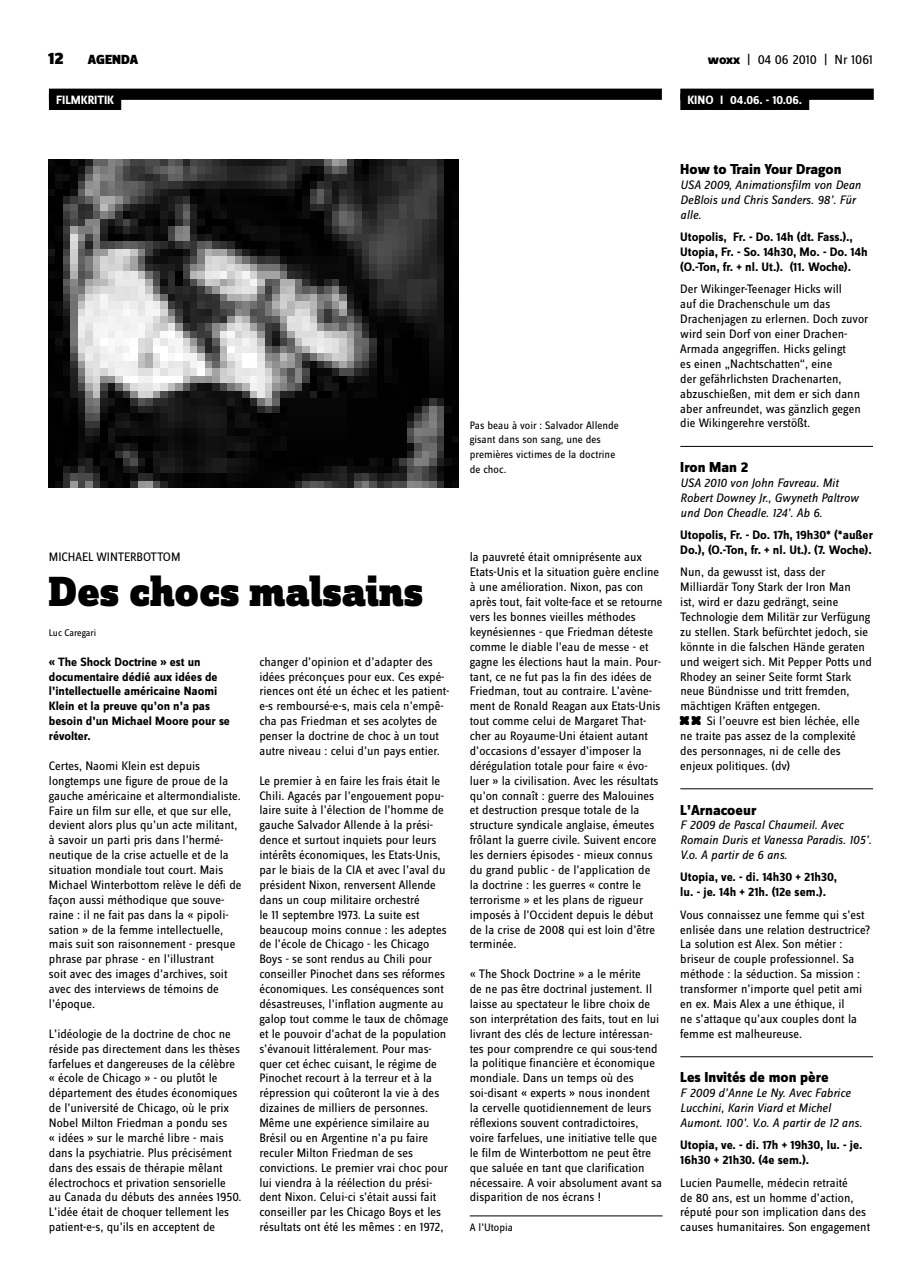
<style>
.page{position:relative;width:922px;height:1276px;background:#fff}
.page>*{position:absolute;margin:0;border:0;box-sizing:border-box;transform-origin:0 0}
.t1{font:900 43.75px "Zine Slab Dis";letter-spacing:-.005em;color:#000}
.t2{font:32.5px "woxx";color:#000}
.t3{font:900 17.5px "Zine Sans Dis";color:#000}
.t4{font:800 15px "Zine Sans Dis";color:#000}
.t5{font:13.75px "Zine Sans Dis";color:#000}
.t6{font:900 13.75px "Zine Sans Dis";color:#000}
.t7{font:12.75px/14.9px "Zine Sans Dis";color:#000}
.t8{font:italic 12.75px/14.9px "Zine Sans Dis";color:#000}
.t9{font:700 12.75px/14.9px "Zine Sans Dis";color:#000}
.t10{font:700 12.5px/14.9px "Zine Sans Dis";color:#000}
.t11{font:700 12.5px "Zine Sans Dis";color:#fff}
.t12{font:11.25px/14.9px "Zine Sans Dis";color:#000}
.t13{font:10px "Zine Sans Dis";color:#000}
.s1{font-weight:800}
</style>
<div class="page">
<div style="left:49px;top:89px;width:612px;height:11px;background:#000"></div>
<div style="left:49px;top:94px;width:72px;height:16px;background:#000"></div>
<hr style="left:680px;top:446px;width:192px;height:1px;background:#000">
<hr style="left:680px;top:788px;width:192px;height:1px;background:#000">
<hr style="left:680px;top:1056px;width:192px;height:1px;background:#000">
<div style="left:680px;top:89px;width:193px;height:11px;background:#000"></div>
<div style="left:680px;top:94px;width:129px;height:16px;background:#000"></div>
<hr style="left:469px;top:1215px;width:193px;height:1px;background:#000">
<img style="left:49px;top:159px;width:409px;height:328px">
<h3 class="t3" style="left:48px;top:49px;width:17px">12</h3>
<p class="t6" style="left:88px;top:53px;width:52px">AGENDA</p>
<p class="t5" style="left:707px;top:53px;width:167px"><span class="s1">woxx</span> | 04 06 2010 | Nr 1061</p>
<p class="t11" style="left:56px;top:93px;width:60px">FILMKRITIK</p>
<p class="t11" style="left:687px;top:93px;width:116px">KINO I 04.06. - 10.06.</p>
<p class="t7" style="left:49px;top:550px;width:133px">MICHAEL WINTERBOTTOM</p>
<h1 class="t1" style="left:49px;top:568px;width:375px">Des chocs malsains</h1>
<p class="t13" style="left:49px;top:627px;width:49px">Luc Caregari</p>
<p class="t10" style="left:49px;top:655px;width:182px">« The Shock Doctrine » est un documentaire dédié aux idées de l’intellectuelle américaine Naomi<br>Klein et la preuve qu’on n’a pas besoin d’un Michael Moore pour se révolter.</p>
<p class="t7" style="left:49px;top:759px;width:194px">Certes, Naomi Klein est depuis longtemps une figure de proue de la gauche américaine et altermondialiste.<br>Faire un film sur elle, et que sur elle, devient alors plus qu’un acte militant, à savoir un parti pris dans l’hermé&shy;neutique de la crise actuelle et de la situation mondiale tout court. Mais Michael Winterbottom relève le défi de façon aussi méthodique que souve&shy;raine : il ne fait pas dans la « pipoli&shy;sation » de la femme intellectuelle, mais suit son raisonnement - presque phrase par phrase - en l’illustrant<br>soit avec des images d’archives, soit avec des interviews de témoins de l’époque.</p>
<p class="t7" style="left:49px;top:1027px;width:194px">L’idéologie de la doctrine de choc ne réside pas directement dans les thèses farfelues et dangereuses de la célèbre « école de Chicago » - ou plutôt le département des études économiques de l’université de Chicago, où le prix Nobel Milton Friedman a pondu ses<br>« idées » sur le marché libre - mais dans la psychiatrie. Plus précisément dans des essais de thérapie mêlant électrochocs et privation sensorielle<br>au Canada du débuts des années 1950.<br>L’idée était de choquer tellement les patient-e-s, qu’ils en acceptent de</p>
<p class="t7" style="left:259px;top:655px;width:191px">changer d’opinion et d’adapter des idées préconçues pour eux. Ces expé&shy;riences ont été un échec et les patient&shy;e-s remboursé-e-s, mais cela n’empê&shy;cha pas Friedman et ses acolytes de penser la doctrine de choc à un tout autre niveau : celui d’un pays entier.</p>
<p class="t7" style="left:259px;top:774px;width:190px">Le premier à en faire les frais était le Chili. Agacés par l’engouement popu&shy;laire suite à l’élection de l’homme de gauche Salvador Allende à la prési&shy;dence et surtout inquiets pour leurs intérêts économiques, les Etats-Unis, par le biais de la CIA et avec l’aval du président Nixon, renversent Allende dans un coup militaire orchestré<br>le 11 septembre 1973. La suite est beaucoup moins connue : les adeptes de l’école de Chicago - les Chicago Boys - se sont rendus au Chili pour conseiller Pinochet dans ses réformes économiques. Les conséquences sont désastreuses, l’inflation augmente au galop tout comme le taux de chômage et le pouvoir d’achat de la population s’évanouit littéralement. Pour mas&shy;quer cet échec cuisant, le régime de Pinochet recourt à la terreur et à la répression qui coûteront la vie à des dizaines de milliers de personnes.<br>Même une expérience similaire au Brésil ou en Argentine n’a pu faire reculer Milton Friedman de ses convictions. Le premier vrai choc pour lui viendra à la réélection du prési&shy;dent Nixon. Celui-ci s’était aussi fait conseiller par les Chicago Boys et les résultats ont été les mêmes : en 1972,</p>
<p class="t12" style="left:469px;top:418px;width:150px">Pas beau à voir : Salvador Allende gisant dans son sang, une des premières victimes de la doctrine de choc.</p>
<p class="t7" style="left:469px;top:550px;width:194px">la pauvreté était omniprésente aux Etats-Unis et la situation guère encline à une amélioration. Nixon, pas con après tout, fait volte-face et se retourne vers les bonnes vieilles méthodes keynésiennes - que Friedman déteste comme le diable l’eau de messe - et gagne les élections haut la main. Pour&shy;tant, ce ne fut pas la fin des idées de Friedman, tout au contraire. L’avène&shy;ment de Ronald Reagan aux Etats-Unis tout comme celui de Margaret That&shy;cher au Royaume-Uni étaient autant d’occasions d’essayer d’imposer la dérégulation totale pour faire « évo&shy;luer » la civilisation. Avec les résultats qu’on connaît : guerre des Malouines et destruction presque totale de la structure syndicale anglaise, émeutes frôlant la guerre civile. Suivent encore les derniers épisodes - mieux connus du grand public - de l’application de la doctrine : les guerres « contre le terrorisme » et les plans de rigueur imposés à l’Occident depuis le début de la crise de 2008 qui est loin d’être terminée.</p>
<p class="t7" style="left:469px;top:967px;width:194px">« The Shock Doctrine » a le mérite<br>de ne pas être doctrinal justement. Il laisse au spectateur le libre choix de son interprétation des faits, tout en lui livrant des clés de lecture intéressan&shy;tes pour comprendre ce qui sous-tend la politique financière et économique mondiale. Dans un temps où des soi-disant « experts » nous inondent la cervelle quotidiennement de leurs réflexions souvent contradictoires, voire farfelues, une initiative telle que le film de Winterbottom ne peut être que saluée en tant que clarification nécessaire. A voir absolument avant sa disparition de nos écrans !</p>
<p class="t12" style="left:469px;top:1220px;width:45px">A l’Utopia</p>
<p class="t4" style="left:680px;top:161px;width:163px">How to Train Your Dragon</p>
<p class="t8" style="left:680px;top:178px;width:182px">USA 2009, Animationsfilm von Dean<br>DeBlois und Chris Sanders. 98’. Für alle.</p>
<p class="t9" style="left:680px;top:230px;width:189px">Utopolis, Fr. - Do. 14h (dt. Fass.).,<br>Utopia, Fr. - So. 14h30, Mo. - Do. 14h (O.-Ton, fr. + nl. Ut.). (11. Woche).</p>
<p class="t7" style="left:680px;top:282px;width:190px">Der Wikinger-Teenager Hicks will<br>auf die Drachenschule um das Drachenjagen zu erlernen. Doch zuvor wird sein Dorf von einer Drachen-Armada angegriffen. Hicks gelingt<br>es einen „Nachtschatten“, eine<br>der gefährlichsten Drachenarten, abzuschießen, mit dem er sich dann aber anfreundet, was gänzlich gegen die Wikingerehre verstößt.</p>
<p class="t4" style="left:680px;top:459px;width:69px">Iron Man 2</p>
<p class="t8" style="left:680px;top:475px;width:180px">USA 2010 von John Favreau. Mit<br>Robert Downey Jr., Gwyneth Paltrow und Don Cheadle. 124’. Ab 6.</p>
<p class="t9" style="left:680px;top:528px;width:194px">Utopolis, Fr. - Do. 17h, 19h30* (*außer<br>Do.), (O.-Ton, fr. + nl. Ut.). (7. Woche).</p>
<p class="t7" style="left:680px;top:565px;width:193px">Nun, da gewusst ist, dass der Milliardär Tony Stark der Iron Man<br>ist, wird er dazu gedrängt, seine Technologie dem Militär zur Verfügung zu stellen. Stark befürchtet jedoch, sie könnte in die falschen Hände geraten und weigert sich. Mit Pepper Potts und Rhodey an seiner Seite formt Stark neue Bündnisse und tritt fremden, mächtigen Kräften entgegen.</p>
<h2 class="t2" style="left:680px;top:698px;width:29px">XX</h2>
<p class="t7" style="left:680px;top:714px;width:181px;text-indent:26px">Si l’oeuvre est bien léchée, elle ne traite pas assez de la complexité des personnages, ni de celle des enjeux politiques. (dv)</p>
<p class="t4" style="left:680px;top:801px;width:78px">L’Arnacoeur</p>
<p class="t8" style="left:680px;top:818px;width:193px">F 2009 de Pascal Chaumeil. Avec<br>Romain Duris et Vanessa Paradis. 105’.<br>V.o. A partir de 6 ans.</p>
<p class="t9" style="left:680px;top:870px;width:158px">Utopia, ve. - di. 14h30 + 21h30, lu. - je. 14h + 21h. (12e sem.).</p>
<p class="t7" style="left:680px;top:908px;width:191px">Vous connaissez une femme qui s’est enlisée dans une relation destructrice?<br>La solution est Alex. Son métier : briseur de couple professionnel. Sa méthode : la séduction. Sa mission : transformer n’importe quel petit ami en ex. Mais Alex a une éthique, il<br>ne s’attaque qu’aux couples dont la femme est malheureuse.</p>
<p class="t4" style="left:680px;top:1069px;width:150px">Les Invités de mon père</p>
<p class="t8" style="left:680px;top:1085px;width:183px">F 2009 d’Anne Le Ny. Avec Fabrice<br>Lucchini, Karin Viard et Michel<br>Aumont. 100’. V.o. A partir de 12 ans.</p>
<p class="t9" style="left:680px;top:1138px;width:183px">Utopia, ve. - di. 17h + 19h30, lu. - je.<br>16h30 + 21h30. (4e sem.).</p>
<p class="t7" style="left:680px;top:1175px;width:191px">Lucien Paumelle, médecin retraité<br>de 80 ans, est un homme d’action, réputé pour son implication dans des causes humanitaires. Son engagement</p>
</div>
